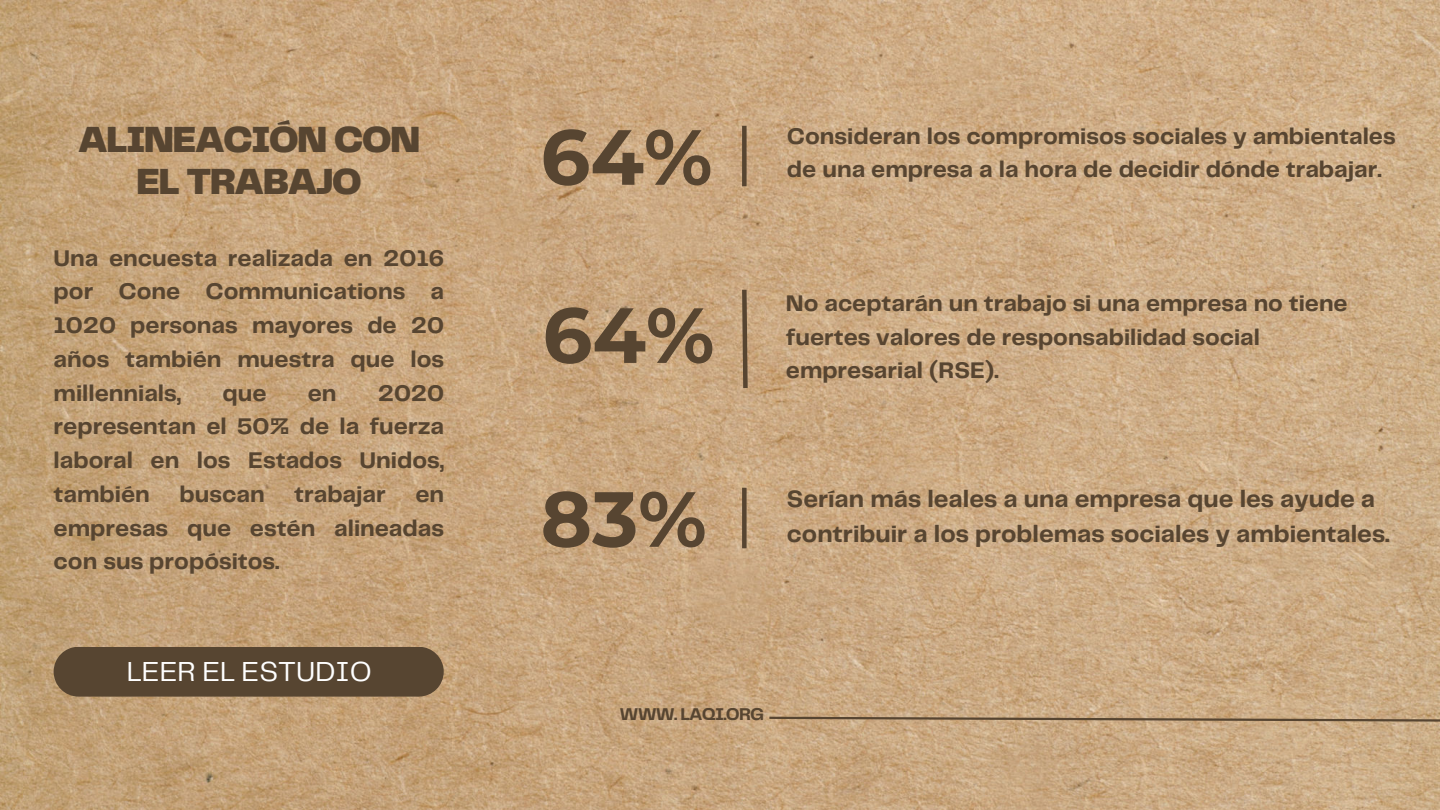
<style>
.page{position:relative;width:1440px;height:810px;background:#fff}
.page>*{position:absolute;margin:0;border:0;box-sizing:border-box;transform-origin:0 0}
.t1{font:700 78px "Montserrat";color:#574531}
.t2{font:900 37.8px/41.9px "Telegraf";letter-spacing:-.05em;color:#574531;text-align:center}
.t3{font:28.6px "Telegraf";color:#fff}
.t4{font:700 24.6px/35.2px "Telegraf";color:#574531}
.t5{font:700 23.6px/33.8px "Telegraf";color:#574531;text-align:justify}
.t6{font:700 23.5px/33.8px "Telegraf";color:#574531}
.t7{font:700 17.7px "Telegraf";letter-spacing:-.05em;color:#574531}
</style>
<div class="page">
<img style="left:0;top:0;width:1440px;height:810px">
<svg style="left:767px;top:716px;width:673px;height:7px;background:#a58969"></svg>
<div style="left:742px;top:126px;width:5px;height:60px;background:#574531"></div>
<svg style="left:740px;top:285px;width:10px;height:108px"></svg>
<div style="left:742px;top:488px;width:5px;height:60px;background:#574531"></div>
<div style="left:54px;top:647px;width:390px;height:50px;background:#574531;border-radius:25px"></div>
<h2 class="t2" style="left:78px;top:119px;width:344px">ALINEACIÓN CON<br>EL TRABAJO</h2>
<h1 class="t1" style="left:541px;top:101px;width:173px">64%</h1>
<p class="t5" style="left:787px;top:119px;width:610px">Consideran los compromisos sociales y ambientales de una empresa a la hora de decidir dónde trabajar.</p>
<p class="t5" style="left:54px;top:241px;width:392px">Una encuesta realizada en 2016 por Cone Communications a 1020 personas mayores de 20 años también muestra que los millennials,</p>
<p class="t5" style="left:54px;top:376px;width:392px;text-indent:324px">2020 representan el 50% de la fuerza laboral en los Estados Unidos, también</p>
<p class="t5" style="left:222px;top:376px;width:46px">que</p>
<p class="t5" style="left:308px;top:376px;width:30px">en</p>
<p class="t5" style="left:179px;top:477px;width:87px">buscan</p>
<p class="t5" style="left:294px;top:477px;width:93px">trabajar</p>
<p class="t5" style="left:54px;top:477px;width:392px;text-indent:362px">en empresas que estén alineadas con sus propósitos.</p>
<p class="t3" style="left:127px;top:652px;width:246px">LEER EL ESTUDIO</p>
<h1 class="t1" style="left:543px;top:279px;width:173px">64%</h1>
<p class="t6" style="left:786px;top:286px;width:563px">No aceptarán un trabajo si una empresa no tiene fuertes valores de responsabilidad social empresarial (RSE).</p>
<h1 class="t1" style="left:541px;top:463px;width:168px">83%</h1>
<p class="t4" style="left:787px;top:481px;width:604px">Serían más leales a una empresa que les ayude a contribuir a los problemas sociales y ambientales.</p>
<p class="t7" style="left:619px;top:702px;width:146px">WWW. LAQI.ORG</p>
</div>
